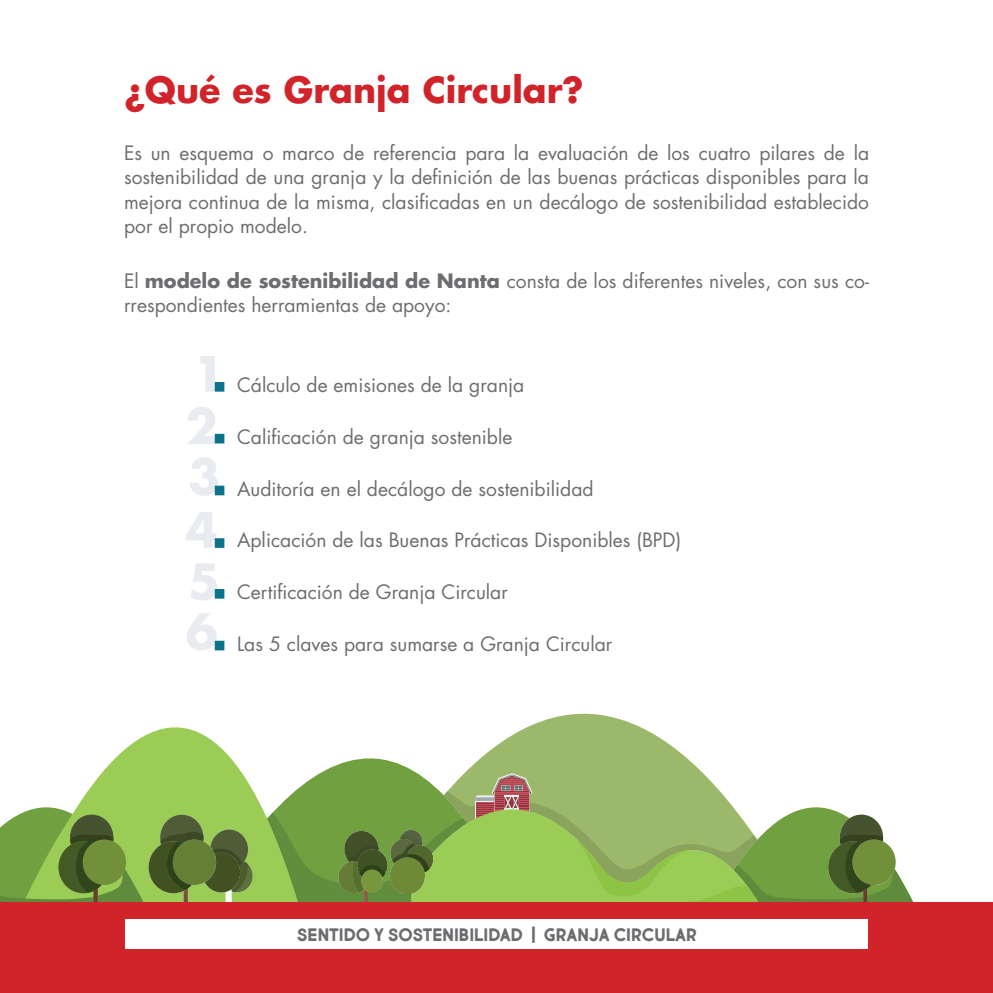
<style>
.page{position:relative;width:993px;height:993px;background:#fff}
.page>*{position:absolute;margin:0;border:0;box-sizing:border-box;transform-origin:0 0}
.Párrafo_estándar_70{font:700 35px "Futura Std";color:#d1232a}
.Párrafo_estándar_70-2{font:19.25px/24.5px "Futura Std";color:#6c6d70;text-align:justify}
.t1{font:700 19.25px "Market Fresh";color:#6c6d70}
.s1{font-weight:700}
</style>
<div class="page">
<svg style="left:189px;top:457px;width:29px;height:38px"></svg>
<svg style="left:186px;top:512px;width:30px;height:35px"></svg>
<svg style="left:191px;top:563px;width:26px;height:37px"></svg>
<svg style="left:186px;top:613px;width:31px;height:37px"></svg>
<svg style="left:200px;top:356px;width:15px;height:35px"></svg>
<svg style="left:187px;top:407px;width:29px;height:37px"></svg>
<div style="left:215px;top:382px;width:9px;height:9px;background:#0c738a"></div>
<div style="left:215px;top:433px;width:9px;height:10px;background:#0c738a"></div>
<div style="left:215px;top:485px;width:9px;height:10px;background:#0c738a"></div>
<div style="left:215px;top:538px;width:9px;height:9px;background:#0c738a"></div>
<div style="left:215px;top:588px;width:9px;height:10px;background:#0c738a"></div>
<div style="left:215px;top:640px;width:9px;height:10px;background:#0c738a"></div>
<svg style="left:506px;top:713px;width:156px;height:26px;fill:#9cb86b"></svg>
<svg style="left:83px;top:727px;width:184px;height:175px;fill:#9bcc56"></svg>
<svg style="left:0;top:798px;width:253px;height:104px;background:#7b9e4a"></svg>
<svg style="left:267px;top:739px;width:646px;height:163px"></svg>
<div style="left:0;top:902px;width:992px;height:90px;background:#d1232a"></div>
<div style="left:125px;top:919px;width:742px;height:29px;background:#fff"></div>
<p class="Párrafo_estándar_70" style="left:124px;top:67px;width:460px">¿Qué es Granja Circular?</p>
<p class="Párrafo_estándar_70-2" style="left:124px;top:141px;width:746px">Es un esquema o marco de referencia para la evaluación de los cuatro pilares de la sostenibilidad de una granja y la definición de las buenas prácticas disponibles para la mejora continua de la misma, clasificadas en un decálogo de sostenibilidad establecido por el propio modelo.</p>
<p class="Párrafo_estándar_70-2" style="left:124px;top:268px;width:746px">El <span class="s1">modelo de sostenibilidad de Nanta</span> consta de los diferentes niveles, con sus co&shy;rrespondientes herramientas de apoyo:</p>
<p class="Párrafo_estándar_70-2" style="left:237px;top:372px;width:289px">Cálculo de emisiones de la granja</p>
<p class="Párrafo_estándar_70-2" style="left:237px;top:424px;width:277px">Calificación de granja sostenible</p>
<p class="Párrafo_estándar_70-2" style="left:237px;top:476px;width:358px">Auditoría en el decálogo de sostenibilidad</p>
<p class="Párrafo_estándar_70-2" style="left:237px;top:528px;width:445px">Aplicación de las Buenas Prácticas Disponibles (BPD)</p>
<p class="Párrafo_estándar_70-2" style="left:237px;top:580px;width:272px">Certificación de Granja Circular</p>
<p class="Párrafo_estándar_70-2" style="left:237px;top:631px;width:376px">Las 5 claves para sumarse a Granja Circular</p>
<p class="t1" style="left:297px;top:921px;width:401px">SENTIDO Y SOSTENIBILIDAD | GRANJA CIRCULAR</p>
</div>
